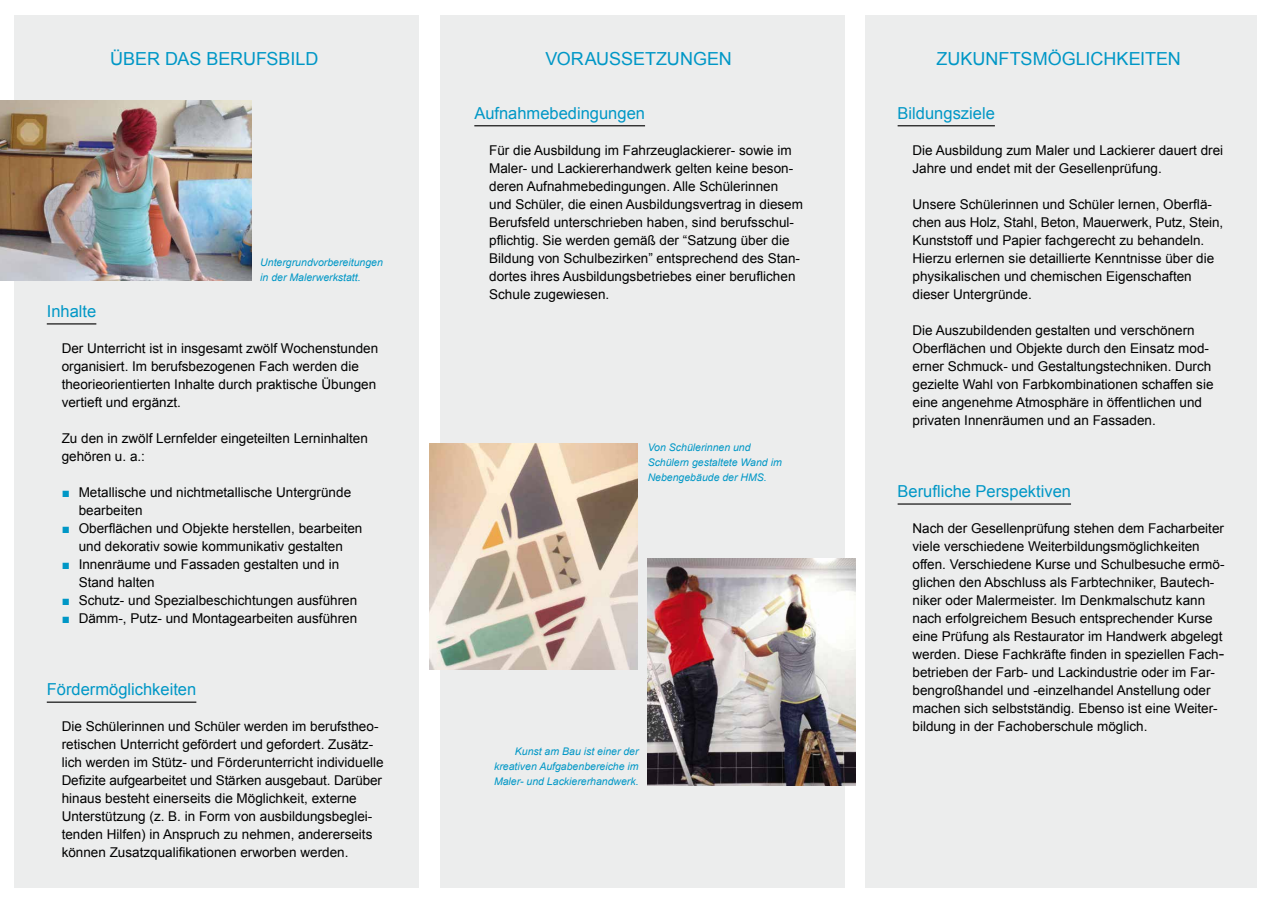
<style>
.page{position:relative;width:1272px;height:902px;background:#fff}
.page>*{position:absolute;margin:0;border:0;box-sizing:border-box;transform-origin:0 0}
.t1{font:18px "Arial";color:#0097c6}
.t2{font:16.5px "Arial";color:#0097c6}
.t3{font:13.5px/18px "Arial";color:#000}
.t4{font:italic 10.5px/15px "Arial";color:#0097c6}
.s1{color:#0097c6}
</style>
<div class="page">
<div style="left:440px;top:15px;width:404px;height:872px;background:#eceded"></div>
<div style="left:865px;top:15px;width:391px;height:872px;background:#eceded"></div>
<div style="left:15px;top:15px;width:404px;height:872px;background:#eceded"></div>
<hr style="left:47px;top:323px;width:49px;height:1px;background:#000">
<hr style="left:47px;top:701px;width:149px;height:1px;background:#000">
<hr style="left:897px;top:125px;width:97px;height:1px;background:#000">
<hr style="left:897px;top:503px;width:174px;height:1px;background:#000">
<hr style="left:474px;top:125px;width:171px;height:1px;background:#000">
<img style="left:0;top:101px;width:252px;height:180px">
<img style="left:429px;top:443px;width:208px;height:226px">
<img style="left:647px;top:558px;width:208px;height:227px">
<h1 class="t1" style="left:110px;top:47px;width:210px">ÜBER DAS BERUFSBILD</h1>
<h1 class="t1" style="left:545px;top:47px;width:188px">VORAUSSETZUNGEN</h1>
<h1 class="t1" style="left:936px;top:47px;width:246px">ZUKUNFTSMÖGLICHKEITEN</h1>
<p class="t4" style="left:260px;top:255px;width:124px">Untergrundvorbereitungen in der Malerwerkstatt.</p>
<p class="t2" style="left:47px;top:300px;width:51px">Inhalte</p>
<p class="t3" style="left:62px;top:339px;width:318px">Der Unterricht ist in insgesamt zwölf Wochenstunden organisiert. Im berufsbezogenen Fach werden die theorieorientierten Inhalte durch praktische Übungen vertieft und ergänzt.</p>
<p class="t3" style="left:62px;top:429px;width:308px">Zu den in zwölf Lernfelder eingeteilten Lerninhalten gehören u. a.:</p>
<p class="t3" style="left:79px;top:483px;width:274px;text-indent:-17px"><span class="s1">■</span> Metallische und nichtmetallische Untergründe bearbeiten</p>
<p class="t3" style="left:62px;top:519px;width:302px;text-align:center"><span class="s1">■</span> Oberflächen und Objekte herstellen, bearbeiten und dekorativ sowie kommunikativ gestalten</p>
<p class="t3" style="left:79px;top:555px;width:262px;text-indent:-17px"><span class="s1">■</span> Innenräume und Fassaden gestalten und in<br>Stand halten</p>
<p class="t3" style="left:62px;top:591px;width:297px"><span class="s1">■</span> Schutz- und Spezialbeschichtungen ausführen</p>
<p class="t3" style="left:62px;top:609px;width:297px"><span class="s1">■</span> Dämm-, Putz- und Montagearbeiten ausführen</p>
<p class="t2" style="left:47px;top:678px;width:151px">Fördermöglichkeiten</p>
<p class="t3" style="left:62px;top:717px;width:323px">Die Schülerinnen und Schüler werden im berufstheo&shy;retischen Unterricht gefördert und gefordert. Zusätz&shy;lich werden im Stütz- und Förderunterricht individuelle Defizite aufgearbeitet und Stärken ausgebaut. Darüber hinaus besteht einerseits die Möglichkeit, externe Unterstützung (z. B. in Form von ausbildungsbeglei&shy;tenden Hilfen) in Anspruch zu nehmen, andererseits können Zusatzqualifikationen erworben werden.</p>
<p class="t2" style="left:474px;top:102px;width:172px">Aufnahmebedingungen</p>
<p class="t3" style="left:489px;top:141px;width:315px">Für die Ausbildung im Fahrzeuglackierer- sowie im Maler- und Lackiererhandwerk gelten keine beson&shy;deren Aufnahmebedingungen. Alle Schülerinnen und Schüler, die einen Ausbildungsvertrag in diesem Berufsfeld unterschrieben haben, sind berufsschul&shy;pflichtig. Sie werden gemäß der “Satzung über die Bildung von Schulbezirken” entsprechend des Stan&shy;dortes ihres Ausbildungsbetriebes einer beruflichen Schule zugewiesen.</p>
<p class="t4" style="left:647px;top:439px;width:136px">Von Schülerinnen und<br>Schülern gestaltete Wand im<br>Nebengebäude der HMS.</p>
<p class="t4" style="left:494px;top:744px;width:146px;text-align:justify;text-indent:21px">Kunst am Bau ist einer der kreativen Aufgabenbereiche im Maler- und Lackiererhandwerk.</p>
<p class="t2" style="left:897px;top:102px;width:99px">Bildungsziele</p>
<p class="t3" style="left:912px;top:141px;width:312px">Die Ausbildung zum Maler und Lackierer dauert drei<br>Jahre und endet mit der Gesellenprüfung.</p>
<p class="t3" style="left:912px;top:195px;width:312px">Unsere Schülerinnen und Schüler lernen, Oberflä&shy;chen aus Holz, Stahl, Beton, Mauerwerk, Putz, Stein, Kunststoff und Papier fachgerecht zu behandeln.<br>Hierzu erlernen sie detaillierte Kenntnisse über die physikalischen und chemischen Eigenschaften dieser Untergründe.</p>
<p class="t3" style="left:912px;top:321px;width:302px">Die Auszubildenden gestalten und verschönern Oberflächen und Objekte durch den Einsatz mod&shy;erner Schmuck- und Gestaltungstechniken. Durch gezielte Wahl von Farbkombinationen schaffen sie eine angenehme Atmosphäre in öffentlichen und privaten Innenräumen und an Fassaden.</p>
<p class="t2" style="left:897px;top:480px;width:175px">Berufliche Perspektiven</p>
<p class="t3" style="left:912px;top:519px;width:313px">Nach der Gesellenprüfung stehen dem Facharbeiter viele verschiedene Weiterbildungsmöglichkeiten offen. Verschiedene Kurse und Schulbesuche ermö&shy;glichen den Abschluss als Farbtechniker, Bautech&shy;niker oder Malermeister. Im Denkmalschutz kann nach erfolgreichem Besuch entsprechender Kurse eine Prüfung als Restaurator im Handwerk abgelegt werden. Diese Fachkräfte finden in speziellen Fach&shy;betrieben der Farb- und Lackindustrie oder im Far&shy;bengroßhandel und -einzelhandel Anstellung oder machen sich selbstständig. Ebenso ist eine Weiter&shy;bildung in der Fachoberschule möglich.</p>
</div>
